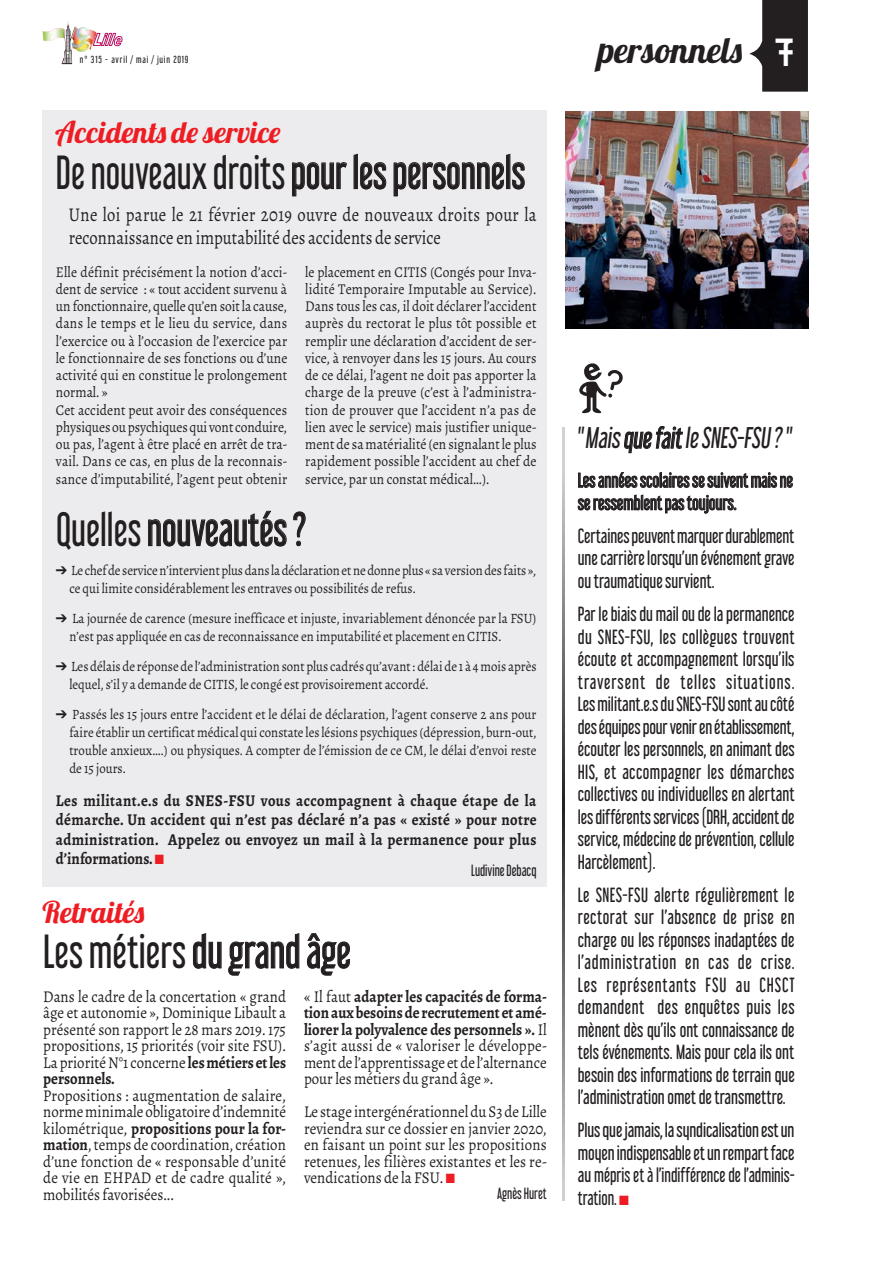
<style>
.page{position:relative;width:893px;height:1263px;background:#fff}
.page>*{position:absolute;margin:0;border:0;box-sizing:border-box;transform-origin:0 0}
.t1{font:42px "Libel Suit Rg";color:#231f20;scale:.89 1}
.t2{font:42px "Libel Suit Rg";color:#231f20;scale:.92 1}
.t3{font:35.85px "Lobster 1.4";letter-spacing:.02em;color:#231f20}
.t4{font:30px "Lobster 1.4";letter-spacing:.015em;color:#ee1d23}
.t5{font:26.25px "Libel Suit Rg";color:#231f20;scale:.92 1}
.t6{font:19.5px/22.5px "Alegreya";color:#231f20;scale:.85 1}
.t7{font:18px/22.5px "Libel Suit Rg";color:#231f20;text-align:justify;scale:.95 1}
.t8{font:16.5px/16.5px "Alegreya";color:#231f20;text-align:justify;scale:.9 1}
.t9{font:700 16.5px/19.5px "Alegreya";letter-spacing:.025em;color:#231f20;text-align:justify;scale:.9 1}
.t10{font:15px/17.2px "Alegreya";letter-spacing:.005em;color:#231f20;scale:.9 1}
.t11{font:14.25px/18px "Alegreya";color:#231f20;scale:.9 1}
.t12{font:14.25px "Libel Suit Rg";color:#231f20;scale:.9 1}
.t13{font:9px "Libel Suit Rg";letter-spacing:.09em;color:#231f20}
.s1{color:#ee1d23}
.s2{font-weight:700}
.s3{font-family:"Lastwaerkbold";font-size:39px;color:#fff}
</style>
<div class="page">
<div style="left:43px;top:111px;width:504px;height:775px;background:#ececee"></div>
<svg style="left:750px;top:0;width:58px;height:92px"></svg>
<svg style="left:292px;top:162px;width:55px;height:35px"></svg>
<svg style="left:353px;top:153px;width:33px;height:37px"></svg>
<svg style="left:393px;top:153px;width:132px;height:44px"></svg>
<img style="left:42px;top:22px;width:55px;height:42px">
<svg style="left:93px;top:33px;width:29px;height:13px"></svg>
<hr style="left:563px;top:427px;width:2px;height:774px;background:#231f20">
<svg style="left:624px;top:426px;width:59px;height:28px"></svg>
<svg style="left:578px;top:472px;width:215px;height:16px"></svg>
<svg style="left:578px;top:495px;width:158px;height:18px"></svg>
<svg style="left:579px;top:363px;width:44px;height:50px"></svg>
<svg style="left:148px;top:510px;width:139px;height:37px"></svg>
<svg style="left:293px;top:511px;width:13px;height:36px"></svg>
<img style="left:565px;top:111px;width:244px;height:218px">
<svg style="left:193px;top:933px;width:29px;height:36px"></svg>
<svg style="left:228px;top:933px;width:72px;height:43px"></svg>
<svg style="left:307px;top:933px;width:43px;height:43px"></svg>
<p class="t13" style="left:80px;top:53px;width:110px">n° 315 - avril / mai / juin 2019</p>
<h3 class="t4" style="left:55px;top:113px;width:227px">Accidents de service</h3>
<h1 class="t1" style="left:56px;top:138px;width:529px">De nouveaux droits pour les personnels</h1>
<p class="t6" style="left:69px;top:203px;width:552px">Une loi parue le 21 février 2019 ouvre de nouveaux droits pour la reconnaissance en imputabilité des accidents de service</p>
<p class="t10" style="left:56px;top:263px;width:259px">Elle définit précisément la notion d’acci&shy;dent de service : « tout accident survenu à un fonctionnaire, quelle qu’en soit la cause, dans le temps et le lieu du service, dans l’exercice ou à l’occasion de l’exercice par le fonctionnaire de ses fonctions ou d’une activité qui en constitue le prolongement normal. »<br>Cet accident peut avoir des conséquences physiques ou psychiques qui vont conduire, ou pas, l’agent à être placé en arrêt de tra&shy;vail. Dans ce cas, en plus de la reconnais&shy;sance d’imputabilité, l’agent peut obtenir</p>
<p class="t10" style="left:305px;top:263px;width:259px;text-align:justify">le placement en CITIS (Congés pour Inva&shy;lidité Temporaire Imputable au Service).<br>Dans tous les cas, il doit déclarer l’accident auprès du rectorat le plus tôt possible et remplir une déclaration d’accident de ser&shy;vice, à renvoyer dans les 15 jours. Au cours de ce délai, l’agent ne doit pas apporter la charge de la preuve (c’est à l’administra&shy;tion de prouver que l’accident n’a pas de lien avec le service) mais justifier unique&shy;ment de sa matérialité (en signalant le plus rapidement possible l’accident au chef de service, par un constat médical…).</p>
<h1 class="t1" style="left:56px;top:495px;width:282px">Quelles nouveautés ?</h1>
<p class="t11" style="left:69px;top:562px;width:520px;text-indent:-13px">➔ Le chef de service n’intervient plus dans la déclaration et ne donne plus « sa version des faits », ce qui limite considérablement les entraves ou possibilités de refus.</p>
<p class="t11" style="left:69px;top:610px;width:520px;text-indent:-13px">➔ La journée de carence (mesure inefficace et injuste, invariablement dénoncée par la FSU) n’est pas appliquée en cas de reconnaissance en imputabilité et placement en CITIS.</p>
<p class="t11" style="left:69px;top:658px;width:521px;text-indent:-13px">➔ Les délais de réponse de l’administration sont plus cadrés qu’avant : délai de 1 à 4 mois après lequel, s’il y a demande de CITIS, le congé est provisoirement accordé.</p>
<p class="t11" style="left:69px;top:706px;width:521px;text-align:justify;text-indent:-13px">➔ Passés les 15 jours entre l’accident et le délai de déclaration, l’agent conserve 2 ans pour faire établir un certificat médical qui constate les lésions psychiques (dépression, burn-out, trouble anxieux….) ou physiques. A compter de l’émission de ce CM, le délai d’envoi reste de 15 jours.</p>
<p class="t9" style="left:56px;top:790px;width:536px">Les militant.e.s du SNES-FSU vous accompagnent à chaque étape de la démarche. Un accident qui n’est pas déclaré n’a pas « existé » pour notre administration. Appelez ou envoyez un mail à la permanence pour plus d’informations. <span class="s1">■</span></p>
<p class="t12" style="left:471px;top:859px;width:74px">Ludivine Debacq</p>
<h3 class="t4" style="left:43px;top:892px;width:103px">Retraités</h3>
<h1 class="t2" style="left:43px;top:917px;width:336px">Les métiers du grand âge</h1>
<p class="t8" style="left:43px;top:988px;width:271px">Dans le cadre de la concertation « grand âge et autonomie », Dominique Libault a présenté son rapport le 28 mars 2019. 175 propositions, 15 priorités (voir site FSU).<br>La priorité N°1 concerne <span class="s2">les métiers et les personnels.</span></p>
<p class="t8" style="left:43px;top:1087px;width:271px">Propositions : augmentation de salaire, norme minimale obligatoire d’indemnité kilométrique, <span class="s2">propositions pour la for&shy;mation</span>, temps de coordination, création d’une fonction de « responsable d’unité de vie en EHPAD et de cadre qualité », mobilités favorisées...</p>
<p class="t8" style="left:304px;top:988px;width:271px">« Il faut <span class="s2">adapter les capacités de forma&shy;tion aux besoins de recrutement et amé&shy;liorer la polyvalence des personnels ».</span> Il s’agit aussi de « valoriser le développe&shy;ment de l’apprentissage et de l’alternance pour les métiers du grand âge ».</p>
<p class="t8" style="left:304px;top:1104px;width:271px">Le stage intergénérationnel du S3 de Lille reviendra sur ce dossier en janvier 2020, en faisant un point sur les propositions retenues, les filières existantes et les re&shy;vendications de la FSU. <span class="s1">■</span></p>
<p class="t12" style="left:497px;top:1182px;width:57px">Agnès Huret</p>
<h2 class="t3" style="left:598px;top:27px;width:198px">personnels <span class="s3">7</span></h2>
<h3 class="t5" style="left:576px;top:416px;width:240px">"Maisque faitle SNES-FSU ?"</h3>
<p class="t7" style="left:578px;top:467px;width:228px">Les années scolaires se suivent mais ne se ressemblent pas toujours.</p>
<p class="t7" style="left:578px;top:523px;width:230px">Certaines peuvent marquer durablement une carrière lorsqu’un événement grave ou traumatique survient.</p>
<p class="t7" style="left:578px;top:601px;width:230px">Par le biais du mail ou de la permanence du SNES-FSU, les collègues trouvent écoute et accompagnement lorsqu’ils traversent de telles situations.<br>Les militant.e.s duSNES-FSU sont au côté des équipes pour venir en établissement, écouter les personnels, en animant des HIS, et accompagner les démarches collectives ou individuelles en alertant les différents services (DRH, accident de service, médecine de prévention, cellule Harcèlement).</p>
<p class="t7" style="left:578px;top:881px;width:230px">Le SNES-FSU alerte régulièrement le rectorat sur l’absence de prise en charge ou les réponses inadaptées de l’administration en cas de crise.<br>Les représentants FSU au CHSCT demandent des enquêtes puis les mènent dès qu’ils ont connaissance de tels événements. Mais pour cela ils ont besoin des informations de terrain que l’administration omet de transmettre.</p>
<p class="t7" style="left:578px;top:1117px;width:230px">Plus quejamais, la syndicalisation est un moyen indispensable et un rempart face au mépris et à l’indifférence de l’adminis&shy;tration. <span class="s1">■</span></p>
</div>
